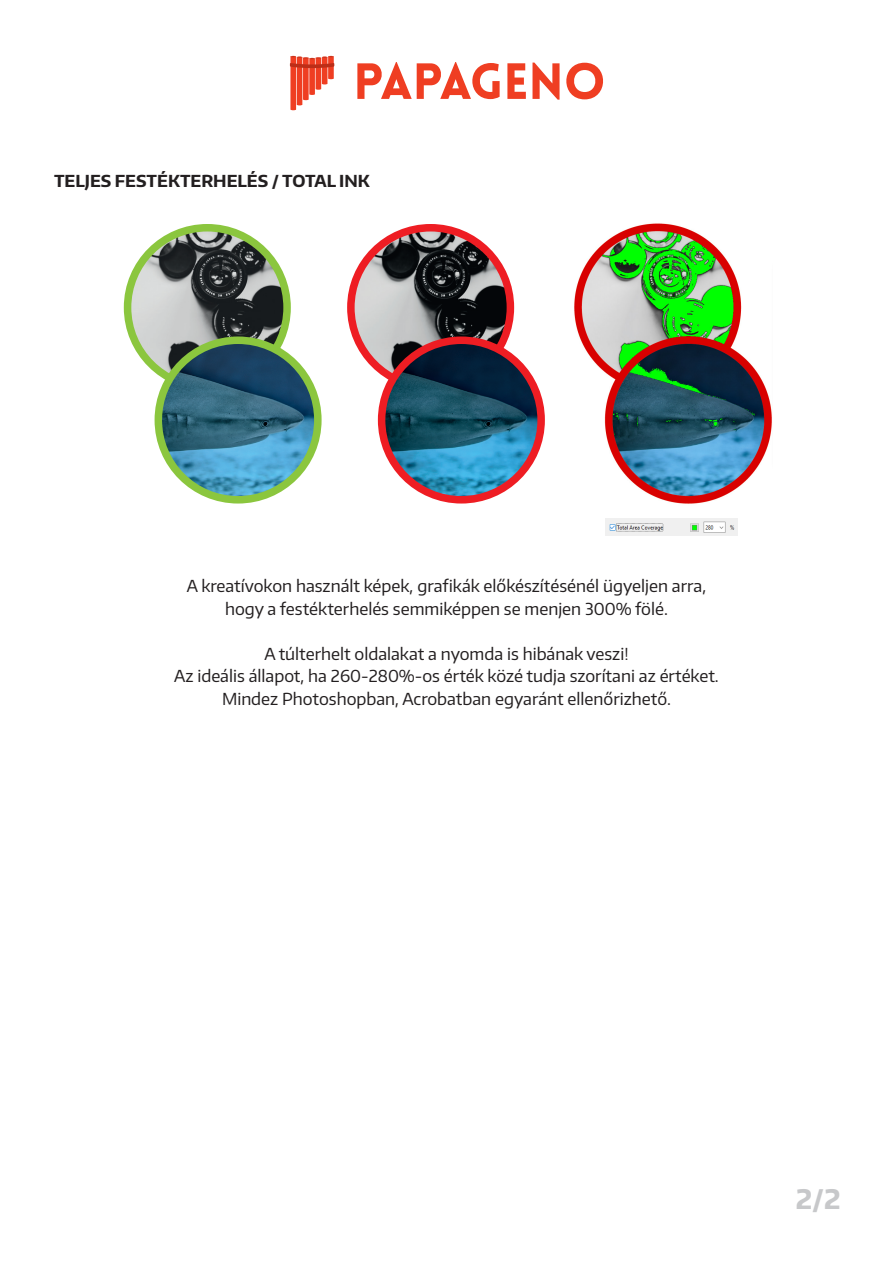
<style>
.page{position:relative;width:893px;height:1263px;background:#fff}
.page>*{position:absolute;margin:0;border:0;box-sizing:border-box;transform-origin:0 0}
.t1{font:700 27px "Encode Sans Normal";color:#c7c8ca}
.t2{font:16.5px/22.5px "Encode Sans Normal";color:#231f20;text-align:center}
.t3{font:700 16.5px "Encode Sans Normal";color:#231f20}
</style>
<div class="page">
<svg style="left:290px;top:56px;width:44px;height:54px"></svg>
<svg style="left:357px;top:62px;width:143px;height:37px"></svg>
<svg style="left:507px;top:63px;width:19px;height:36px"></svg>
<svg style="left:532px;top:63px;width:71px;height:37px"></svg>
<img style="left:128px;top:228px;width:159px;height:159px;border-radius:80px">
<div style="left:124px;top:224px;width:167px;height:167px;border:8px solid #8bc63e;border-radius:50%"></div>
<img style="left:158px;top:340px;width:160px;height:160px;border-radius:80px">
<div style="left:155px;top:336px;width:167px;height:167px;border:8px solid #8bc63e;border-radius:50%"></div>
<img style="left:351px;top:228px;width:159px;height:159px;border-radius:80px">
<div style="left:347px;top:224px;width:167px;height:167px;border:8px solid #ee1d23;border-radius:50%"></div>
<img style="left:382px;top:340px;width:159px;height:160px;border-radius:80px">
<div style="left:378px;top:336px;width:167px;height:167px;border:8px solid #ee1d23;border-radius:50%"></div>
<img style="left:574px;top:223px;width:198px;height:281px">
<img style="left:606px;top:519px;width:132px;height:17px">
<p class="t3" style="left:54px;top:170px;width:317px">TELJES FESTÉKTERHELÉS / TOTAL INK</p>
<p class="t2" style="left:187px;top:574px;width:521px">A kreatívokon használt képek, grafikák előkészítésénél ügyeljen arra, hogy a festékterhelés semmiképpen se menjen 300% fölé.</p>
<p class="t2" style="left:174px;top:642px;width:546px">A túlterhelt oldalakat a nyomda is hibának veszi!<br>Az ideális állapot, ha 260-280%-os érték közé tudja szorítani az értéket.<br>Mindez Photoshopban, Acrobatban egyaránt ellenőrizhető.</p>
<h1 class="t1" style="left:796px;top:1181px;width:46px">2/2</h1>
</div>
